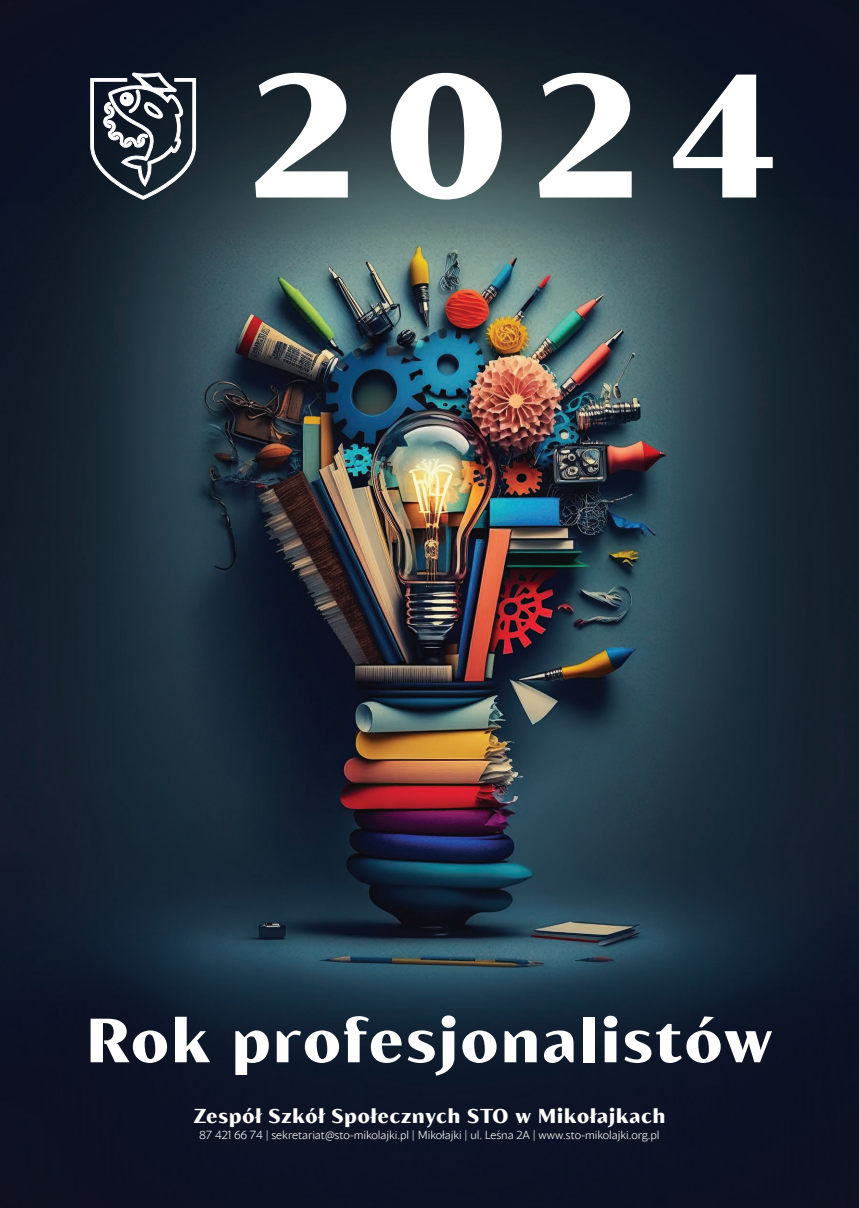
<style>
.page{position:relative;width:859px;height:1208px;background:#fff}
.page>*{position:absolute;margin:0;border:0;box-sizing:border-box;transform-origin:0 0}
.t1{font:800 62px "Blacker Sans Text";letter-spacing:.05em;color:#fff}
.t2{font:800 20px "Blacker Sans Text";letter-spacing:.05em;color:#fff}
.t3{font:300 11.7px "Blacker Sans Pro";letter-spacing:-.005em;color:#fff}
</style>
<div class="page">
<img style="left:0;top:0;width:859px;height:1208px">
<svg style="left:255px;top:73px;width:518px;height:126px"></svg>
<svg style="left:90px;top:72px;width:106px;height:128px"></svg>
<p class="t1" style="left:86px;top:999px;width:687px">Rok profesjonalistów</p>
<p class="t2" style="left:194px;top:1102px;width:473px">Zespół Szkół Społecznych STO w Mikołajkach</p>
<p class="t3" style="left:199px;top:1127px;width:462px">87 421 66 74 | sekretariat@sto-mikolajki.pl | Mikołajki | ul. Leśna 2A | www.sto-mikolajki.org.pl</p>
</div>
